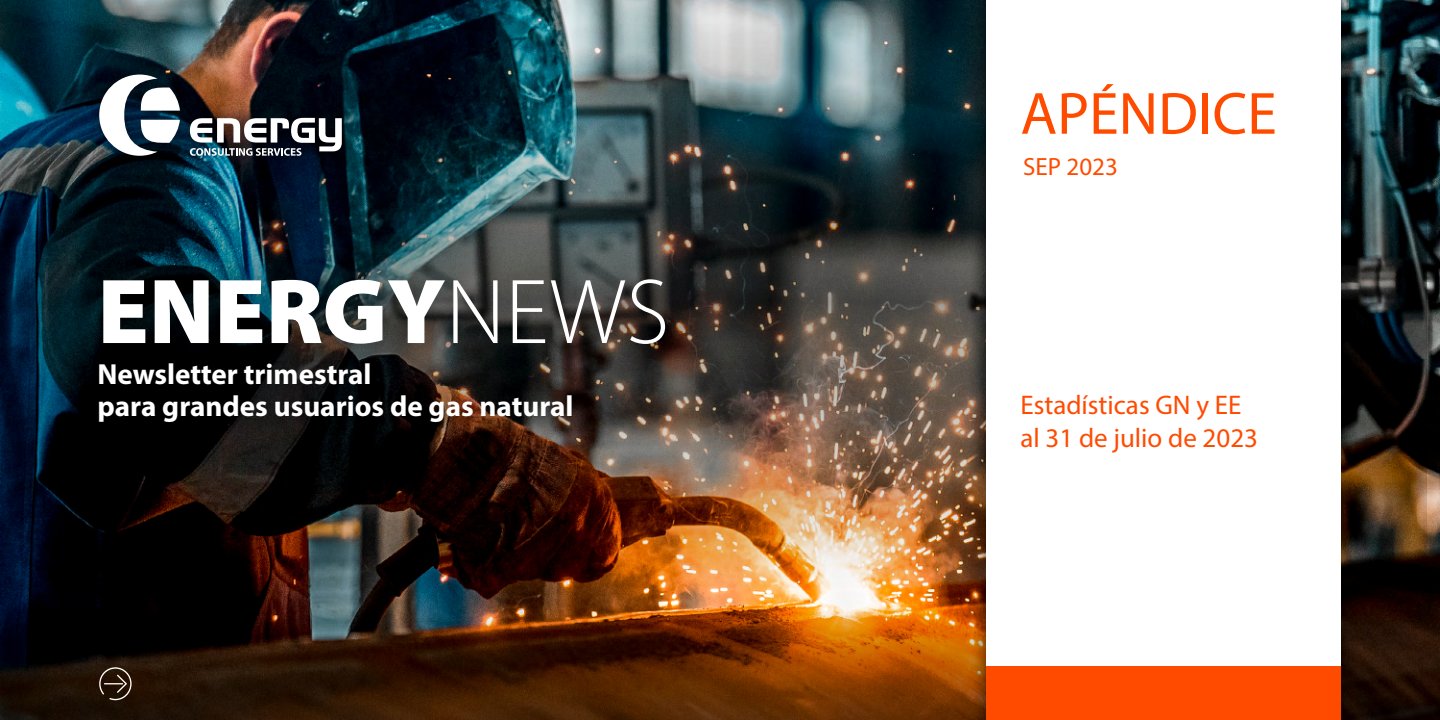
<style>
.page{position:relative;width:1440px;height:720px;background:#fff}
.page>*{position:absolute;margin:0;border:0;box-sizing:border-box;transform-origin:0 0}
.t1{font:900 93px "Myriad Pro";color:#fff}
.t2{font:60px "Myriad Pro";color:#ff4b00}
.t3{font:700 29.1px/32px "Myriad Pro";color:#fff}
.t4{font:27px/33px "Myriad Pro";color:#ff4b00}
.t5{font:25px "Myriad Pro";color:#ff4b00}
.s1{font-weight:300}
</style>
<div class="page">
<img style="left:0;top:0;width:1440px;height:587px">
<img style="left:0;top:16px;width:1427px;height:571px">
<svg style="left:0;top:587px;width:1440px;height:133px;background:#4d280c"></svg>
<div style="left:74px;top:340px;width:523px;height:105px;background:#000;opacity:.6"></div>
<div style="left:78px;top:255px;width:611px;height:113px;background:#000;opacity:.4"></div>
<div style="left:84px;top:59px;width:274px;height:112px;background:#000;opacity:.6"></div>
<svg style="left:190px;top:118px;width:152px;height:38px"></svg>
<svg style="left:99px;top:75px;width:81px;height:81px"></svg>
<div style="left:971px;top:0;width:386px;height:720px;background:#000;opacity:.7"></div>
<div style="left:986px;top:0;width:355px;height:720px;background:#fff"></div>
<div style="left:986px;top:666px;width:355px;height:54px;background:#ff4b00"></div>
<svg style="left:99px;top:667px;width:33px;height:33px"></svg>
<h1 class="t1" style="left:98px;top:250px;width:573px">ENERGY<span class="s1">NEWS</span></h1>
<p class="t3" style="left:98px;top:357px;width:477px">Newsletter trimestral<br>para grandes usuarios de gas natural</p>
<h2 class="t2" style="left:1020px;top:77px;width:258px">APÉNDICE</h2>
<p class="t5" style="left:1023px;top:152px;width:96px">SEP 2023</p>
<p class="t4" style="left:1020px;top:388px;width:239px">Estadísticas GN y EE al 31 de julio de 2023</p>
</div>
